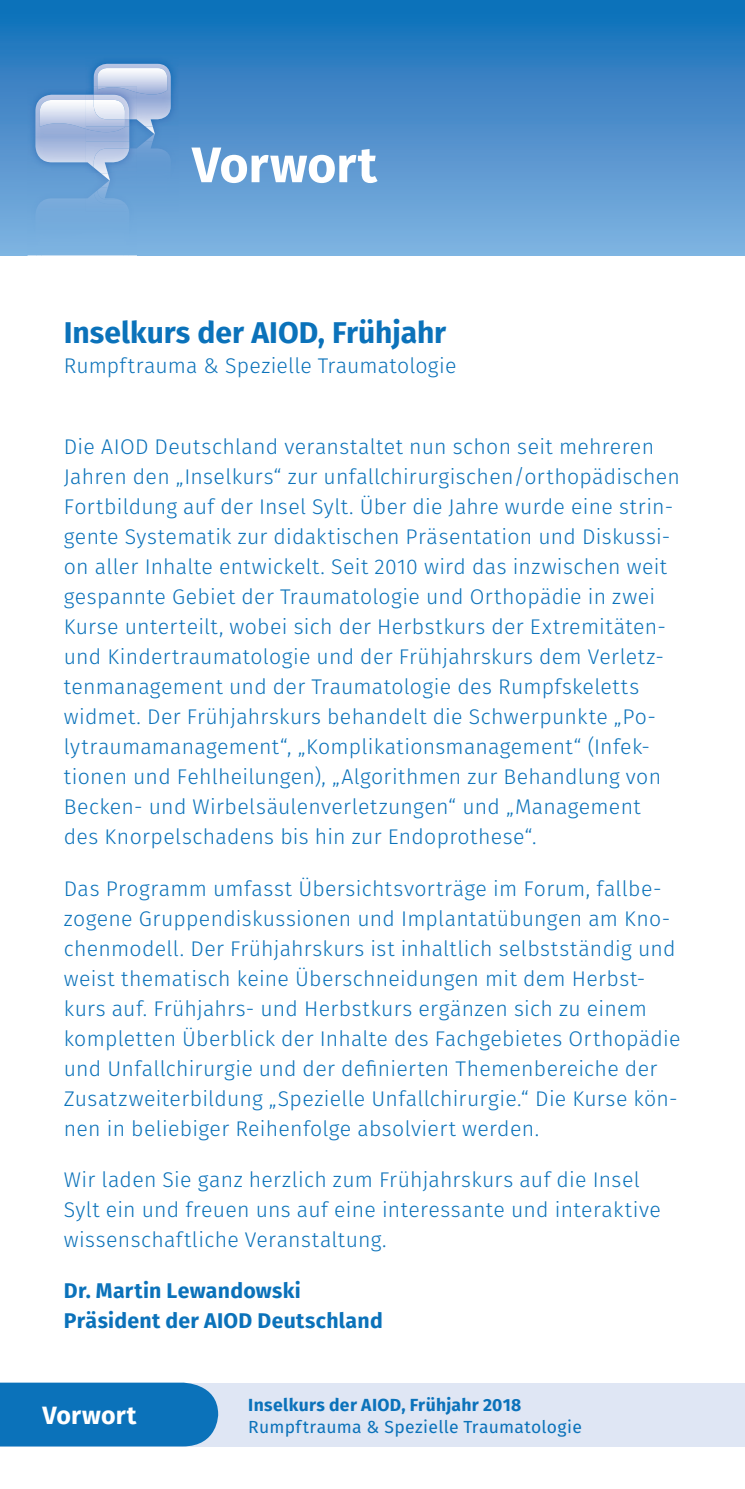
<style>
.page{position:relative;width:745px;height:1489px;background:#fff}
.page>*{position:absolute;margin:0;border:0;box-sizing:border-box;transform-origin:0 0}
.t1{font:700 50px "Fira Sans";letter-spacing:-.005em;color:#fff}
.t2{font:700 30px "Fira Sans";color:#0b72ba}
.t3{font:700 25px "Fira Sans";letter-spacing:.005em;color:#fff}
.t4{font:300 21.25px/30px "Fira Sans";letter-spacing:.015em;color:#0b72ba}
.t5{font:700 21.25px/30px "Fira Sans";letter-spacing:.015em;color:#0b72ba}
.t6{font:17.5px "Fira Sans";letter-spacing:.015em;color:#0b72ba}
.t7{font:700 17.5px "Fira Sans";letter-spacing:.02em;color:#0b72ba}
</style>
<div class="page">
<div style="left:0;top:1382px;width:744px;height:64px;background:#dfe6f4"></div>
<div style="left:0;top:1382px;width:218px;height:64px;background:#0b72ba"></div>
<svg style="left:0;top:0;width:744px;height:255px;background:#488ecb"></svg>
<img style="left:86px;top:56px;width:92px;height:71px">
<img style="left:94px;top:64px;width:77px;height:63px">
<img style="left:97px;top:68px;width:70px;height:26px">
<img style="left:137px;top:141px;width:41px;height:71px">
<img style="left:129px;top:127px;width:49px;height:14px">
<img style="left:137px;top:141px;width:34px;height:63px">
<svg style="left:145px;top:127px;width:10px;height:14px"></svg>
<img style="left:137px;top:173px;width:30px;height:27px">
<img style="left:28px;top:87px;width:58px;height:86px">
<img style="left:86px;top:87px;width:51px;height:40px">
<img style="left:94px;top:87px;width:43px;height:33px">
<img style="left:97px;top:87px;width:40px;height:5px">
<svg style="left:129px;top:141px;width:8px;height:7px"></svg>
<img style="left:129px;top:148px;width:8px;height:25px">
<img style="left:35px;top:95px;width:51px;height:67px">
<img style="left:86px;top:95px;width:43px;height:67px">
<img style="left:94px;top:95px;width:35px;height:24px">
<img style="left:94px;top:148px;width:35px;height:25px">
<img style="left:40px;top:100px;width:85px;height:29px">
<img style="left:94px;top:100px;width:31px;height:19px">
<img style="left:86px;top:127px;width:39px;height:5px">
<img style="left:28px;top:188px;width:109px;height:68px">
<img style="left:86px;top:188px;width:51px;height:24px">
<img style="left:94px;top:188px;width:43px;height:16px">
<img style="left:119px;top:188px;width:18px;height:12px">
<img style="left:111px;top:173px;width:26px;height:2px">
<img style="left:111px;top:175px;width:26px;height:13px">
<img style="left:28px;top:173px;width:58px;height:15px">
<div style="left:35px;top:198px;width:94px;height:58px;background:#75aadb"></div>
<img style="left:86px;top:193px;width:43px;height:19px">
<img style="left:94px;top:190px;width:32px;height:14px">
<img style="left:97px;top:188px;width:22px;height:12px">
<svg style="left:86px;top:162px;width:25px;height:26px"></svg>
<img style="left:41px;top:255px;width:82px;height:1px">
<div style="left:40px;top:228px;width:85px;height:27px;background:#7ab0df"></div>
<h1 class="t1" style="left:192px;top:123px;width:186px">Vorwort</h1>
<h2 class="t2" style="left:64px;top:307px;width:383px">Inselkurs der AIOD, Frühjahr</h2>
<p class="t4" style="left:64px;top:350px;width:394px">Rumpftrauma &amp; Spezielle Traumatologie</p>
<p class="t4" style="left:64px;top:431px;width:617px">Die AIOD Deutschland veranstaltet nun schon seit mehreren Jahren den „Inselkurs“ zur unfallchirurgischen/orthopädischen Fortbildung auf der Insel Sylt. Über die Jahre wurde eine strin&shy;gente Systematik zur didaktischen Präsentation und Diskussi&shy;on aller Inhalte entwickelt. Seit 2010 wird das inzwischen weit gespannte Gebiet der Traumatologie und Orthopädie in zwei Kurse unterteilt, wobei sich der Herbstkurs der Extremitäten&shy;und Kindertraumatologie und der Frühjahrskurs dem Verletz&shy;tenmanagement und der Traumatologie des Rumpfskeletts widmet. Der Frühjahrskurs behandelt die Schwerpunkte „Po&shy;lytraumamanagement“, „Komplikationsmanagement“ (Infek&shy;tionen und Fehlheilungen), „Algorithmen zur Behandlung von Becken- und Wirbelsäulenverletzungen“ und „Management des Knorpelschadens bis hin zur Endoprothese“.</p>
<p class="t4" style="left:64px;top:873px;width:617px">Das Programm umfasst Übersichtsvorträge im Forum, fallbe&shy;zogene Gruppendiskussionen und Implantatübungen am Kno&shy;chenmodell. Der Frühjahrskurs ist inhaltlich selbstständig und weist thematisch keine Überschneidungen mit dem Herbst&shy;kurs auf. Frühjahrs- und Herbstkurs ergänzen sich zu einem kompletten Überblick der Inhalte des Fachgebietes Orthopädie und Unfallchirurgie und der definierten Themenbereiche der Zusatzweiterbildung „Spezielle Unfallchirurgie.“ Die Kurse kön&shy;nen in beliebiger Reihenfolge absolviert werden.</p>
<p class="t4" style="left:64px;top:1164px;width:598px">Wir laden Sie ganz herzlich zum Frühjahrskurs auf die Insel<br>Sylt ein und freuen uns auf eine interessante und interaktive wissenschaftliche Veranstaltung.</p>
<p class="t5" style="left:64px;top:1274px;width:320px">Dr. Martin Lewandowski<br>Präsident der AIOD Deutschland</p>
<p class="t3" style="left:43px;top:1394px;width:95px">Vorwort</p>
<p class="t7" style="left:248px;top:1389px;width:274px">Inselkurs der AIOD, Frühjahr 2018</p>
<p class="t6" style="left:248px;top:1413px;width:335px">Rumpftrauma &amp; Spezielle Traumatologie</p>
</div>
